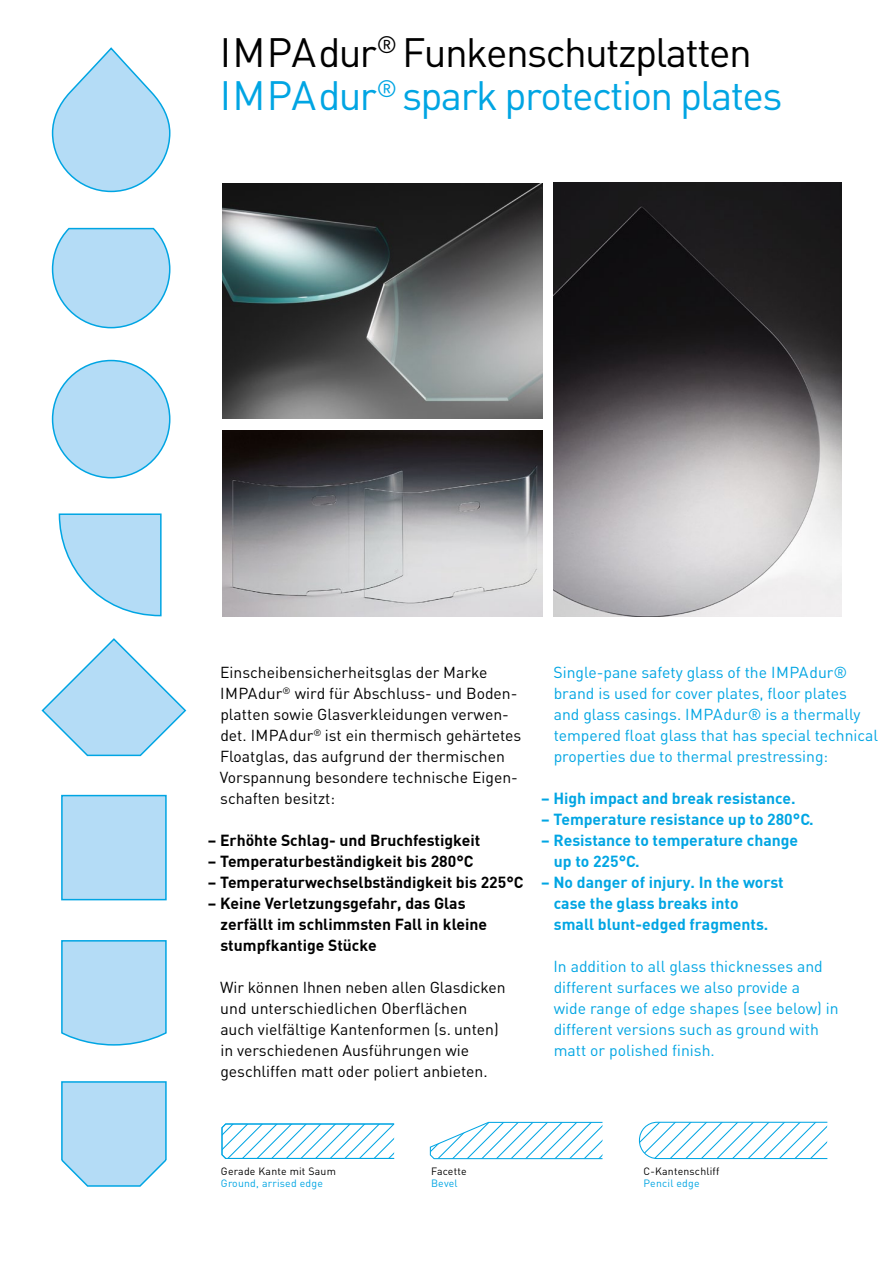
<style>
.page{position:relative;width:893px;height:1263px;background:#fff}
.page>*{position:absolute;margin:0;border:0;box-sizing:border-box;transform-origin:0 0}
.t1{font:40.5px/43.5px "DIN";letter-spacing:-.04em;color:#00a5e3}
.t2{font:15.75px/21px "DIN";color:#000}
.t3{font:15.75px/21px "DIN";color:#00a5e3}
.t4{font:700 15.75px/21px "DIN";color:#000}
.t5{font:700 15.75px/21px "DIN";color:#00a5e3}
.t6{font:10.5px "DIN";letter-spacing:.02em;color:#000}
.t7{font:10.5px "DIN";letter-spacing:.02em;color:#00a5e3}
.s1{color:#000}
</style>
<div class="page">
<img style="left:222px;top:184px;width:321px;height:235px">
<img style="left:222px;top:431px;width:321px;height:186px">
<img style="left:553px;top:183px;width:289px;height:434px">
<svg style="left:51px;top:48px;width:120px;height:145px"></svg>
<svg style="left:51px;top:227px;width:120px;height:102px"></svg>
<div style="left:53px;top:360px;width:117px;height:118px;background:#b4dcf6;border-radius:50%"></div>
<div style="left:52px;top:360px;width:118px;height:118px;border:2px solid #00a5e3;border-radius:50%"></div>
<svg style="left:58px;top:513px;width:104px;height:104px"></svg>
<svg style="left:41px;top:638px;width:146px;height:119px"></svg>
<div style="left:61px;top:795px;width:106px;height:105px;background:#b4dcf6;border:2px solid #00a5e3"></div>
<svg style="left:61px;top:940px;width:106px;height:106px;background:#addaf5"></svg>
<svg style="left:61px;top:1081px;width:106px;height:106px;background:#afdbf5"></svg>
<svg style="left:221px;top:1123px;width:174px;height:36px"></svg>
<svg style="left:429px;top:1121px;width:174px;height:39px"></svg>
<svg style="left:638px;top:1121px;width:190px;height:38px"></svg>
<h1 class="t1" style="left:220px;top:30px;width:564px"><span class="s1">IMPAdur</span><sup>®</sup> <span class="s1">Funkenschutzplatten<br></span>IMPAdur<sup>®</sup> spark protection plates</h1>
<p class="t2" style="left:220px;top:661px;width:303px">Einscheibensicherheitsglas der Marke IMPAdur<sup>®</sup> wird für Abschluss- und Boden&shy;platten sowie Glasverkleidungen verwen&shy;det. IMPAdur<sup>®</sup> ist ein thermisch gehärtetes Floatglas, das aufgrund der thermischen Vorspannung besondere technische Eigen&shy;schaften besitzt:</p>
<p class="t4" style="left:208px;top:829px;width:274px">– Erhöhte Schlag- und Bruchfestigkeit</p>
<p class="t4" style="left:208px;top:850px;width:266px">– Temperaturbeständigkeit bis 280°C</p>
<p class="t4" style="left:208px;top:871px;width:316px">– Temperaturwechselbständigkeit bis 225°C</p>
<p class="t4" style="left:221px;top:892px;width:268px;text-indent:-13px">– Keine Verletzungsgefahr, das Glas zerfällt im schlimmsten Fall in kleine stumpfkantige Stücke</p>
<p class="t2" style="left:220px;top:976px;width:287px">Wir können Ihnen neben allen Glasdicken und unterschiedlichen Oberflächen<br>auch vielfältige Kantenformen (s. unten) in verschiedenen Ausführungen wie geschliffen matt oder poliert anbieten.</p>
<p class="t3" style="left:553px;top:661px;width:326px">Single-pane safety glass of the IMPAdur® brand is used for cover plates, floor plates<br>and glass casings. IMPAdur® is a thermally tempered float glass that has special technical properties due to thermal prestressing:</p>
<p class="t5" style="left:541px;top:787px;width:256px">– High impact and break resistance.</p>
<p class="t5" style="left:541px;top:808px;width:274px">– Temperature resistance up to 280°C.</p>
<p class="t5" style="left:554px;top:829px;width:246px;text-indent:-13px">– Resistance to temperature change up to 225°C.</p>
<p class="t5" style="left:554px;top:871px;width:231px;text-indent:-13px">– No danger of injury. In the worst case the glass breaks into<br>small blunt-edged fragments.</p>
<p class="t3" style="left:553px;top:955px;width:287px">In addition to all glass thicknesses and different surfaces we also provide a<br>wide range of edge shapes (see below) in different versions such as ground with matt or polished finish.</p>
<p class="t6" style="left:221px;top:1165px;width:116px">Gerade Kante mit Saum</p>
<p class="t7" style="left:221px;top:1177px;width:104px">Ground, arrised edge</p>
<p class="t6" style="left:431px;top:1165px;width:37px">Facette</p>
<p class="t7" style="left:431px;top:1177px;width:28px">Bevel</p>
<p class="t6" style="left:644px;top:1165px;width:77px">C-Kantenschliff</p>
<p class="t7" style="left:643px;top:1177px;width:58px">Pencil edge</p>
</div>
